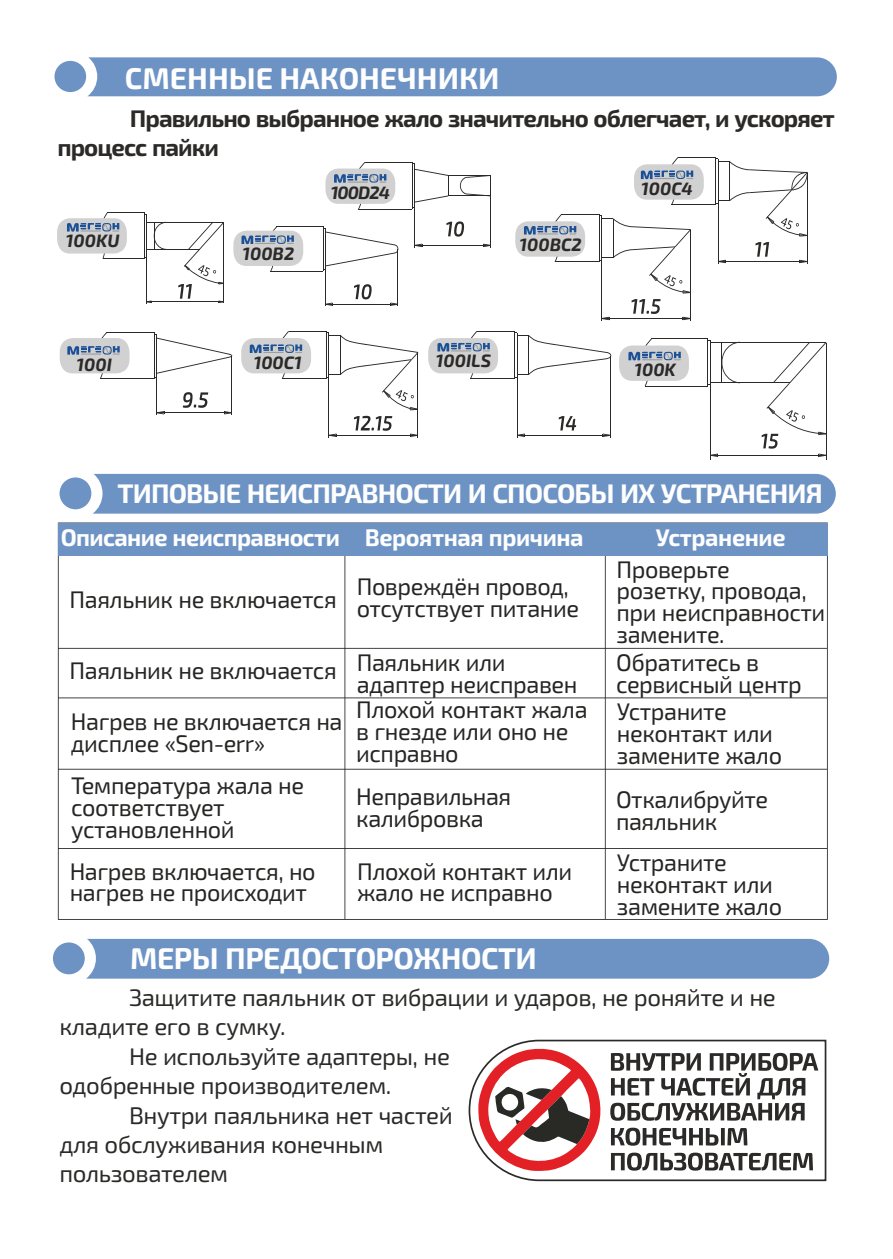
<style>
.page{position:relative;width:893px;height:1259px;background:#fff}
.page>*{position:absolute;margin:0;border:0;box-sizing:border-box;transform-origin:0 0}
.t1{font:700 30px "Exo 2.0";letter-spacing:-.02em;color:#fefefe}
.t2{font:700 30px "Exo 2.0";color:#fefefe}
.t3{font:700 27px "Exo 2.0";letter-spacing:-.03em;color:#fefefe}
.t4{font:24px/21.9px "Exo 2.0";letter-spacing:-.02em;color:#262524}
.t5{font:24px/29.1px "Exo 2.0";letter-spacing:-.02em;color:#2b2a29}
.t6{font:700 24px/29.1px "Exo 2.0";letter-spacing:-.04em;color:#2b2a29}
.t7{font:700 24px "Exo 2.0";letter-spacing:-.02em;color:#fefefe}
.t8{font:italic 700 18px "Exo 2.0";color:#2b2a29}
</style>
<div class="page">
<div style="left:60px;top:474px;width:776px;height:39px;background:#6d93c5"></div>
<svg style="left:354px;top:284px;width:18px;height:15px"></svg>
<svg style="left:183px;top:392px;width:25px;height:16px"></svg>
<hr style="left:103px;top:258px;width:42px;height:1px;background:#2b2a29">
<hr style="left:107px;top:212px;width:38px;height:1px;background:#2b2a29">
<hr style="left:144px;top:213px;width:1px;height:46px;background:#2b2a29">
<hr style="left:146px;top:222px;width:78px;height:1px;background:#2b2a29">
<hr style="left:146px;top:249px;width:53px;height:1px;background:#2b2a29">
<svg style="left:153px;top:223px;width:13px;height:26px"></svg>
<hr style="left:146px;top:214px;width:1px;height:43px;background:#2b2a29">
<hr style="left:146px;top:251px;width:1px;height:52px;background:#2b2a29">
<hr style="left:152px;top:301px;width:67px;height:1px;background:#2b2a29">
<svg style="left:147px;top:300px;width:5px;height:3px"></svg>
<hr style="left:555px;top:261px;width:44px;height:1px;background:#2b2a29">
<hr style="left:561px;top:214px;width:38px;height:1px;background:#2b2a29">
<hr style="left:599px;top:214px;width:1px;height:48px;background:#2b2a29">
<hr style="left:601px;top:261px;width:1px;height:60px;background:#2b2a29">
<hr style="left:690px;top:230px;width:1px;height:91px;background:#2b2a29">
<svg style="left:600px;top:215px;width:91px;height:105px"></svg>
<hr style="left:271px;top:271px;width:52px;height:1px;background:#2b2a29">
<hr style="left:277px;top:226px;width:46px;height:1px;background:#2b2a29">
<hr style="left:323px;top:227px;width:1px;height:44px;background:#2b2a29">
<svg style="left:324px;top:228px;width:74px;height:42px"></svg>
<hr style="left:325px;top:270px;width:1px;height:36px;background:#2b2a29">
<hr style="left:397px;top:249px;width:1px;height:57px;background:#2b2a29">
<hr style="left:332px;top:304px;width:59px;height:1px;background:#2b2a29">
<svg style="left:326px;top:302px;width:7px;height:4px"></svg>
<svg style="left:390px;top:302px;width:7px;height:4px"></svg>
<svg style="left:178px;top:223px;width:46px;height:80px"></svg>
<hr style="left:100px;top:378px;width:54px;height:1px;background:#2b2a29">
<hr style="left:107px;top:332px;width:47px;height:1px;background:#2b2a29">
<hr style="left:154px;top:333px;width:1px;height:46px;background:#2b2a29">
<svg style="left:155px;top:334px;width:77px;height:44px"></svg>
<hr style="left:156px;top:378px;width:1px;height:37px;background:#2b2a29">
<hr style="left:231px;top:356px;width:1px;height:59px;background:#2b2a29">
<hr style="left:164px;top:412px;width:60px;height:1px;background:#2b2a29">
<svg style="left:157px;top:411px;width:8px;height:3px"></svg>
<svg style="left:224px;top:411px;width:7px;height:3px"></svg>
<hr style="left:282px;top:378px;width:44px;height:1px;background:#2b2a29">
<hr style="left:289px;top:331px;width:37px;height:1px;background:#2b2a29">
<hr style="left:326px;top:331px;width:1px;height:48px;background:#2b2a29">
<svg style="left:327px;top:332px;width:91px;height:105px"></svg>
<div style="left:57px;top:218px;width:70px;height:35px;background:#d2d1d1;border-radius:14px"></div>
<div style="left:60px;top:338px;width:70px;height:35px;background:#d2d1d1;border-radius:14px"></div>
<div style="left:241px;top:338px;width:70px;height:35px;background:#d2d1d1;border-radius:14px"></div>
<div style="left:233px;top:231px;width:70px;height:35px;background:#d2d1d1;border-radius:14px"></div>
<svg style="left:446px;top:221px;width:19px;height:16px"></svg>
<hr style="left:359px;top:209px;width:53px;height:1px;background:#2b2a29">
<hr style="left:365px;top:162px;width:47px;height:1px;background:#2b2a29">
<hr style="left:412px;top:162px;width:1px;height:47px;background:#2b2a29">
<hr style="left:448px;top:195px;width:43px;height:1px;background:#2b2a29">
<hr style="left:448px;top:175px;width:43px;height:1px;background:#2b2a29">
<svg style="left:460px;top:176px;width:31px;height:19px"></svg>
<svg style="left:413px;top:163px;width:36px;height:45px"></svg>
<hr style="left:414px;top:208px;width:1px;height:39px;background:#2b2a29">
<hr style="left:490px;top:196px;width:1px;height:51px;background:#2b2a29">
<hr style="left:422px;top:245px;width:61px;height:1px;background:#2b2a29">
<svg style="left:415px;top:244px;width:8px;height:3px"></svg>
<svg style="left:483px;top:244px;width:7px;height:3px"></svg>
<div style="left:325px;top:168px;width:70px;height:36px;background:#d2d1d1;border-radius:14px"></div>
<div style="left:515px;top:221px;width:70px;height:36px;background:#d2d1d1;border-radius:14px"></div>
<hr style="left:671px;top:204px;width:45px;height:1px;background:#2b2a29">
<hr style="left:678px;top:157px;width:38px;height:1px;background:#2b2a29">
<hr style="left:715px;top:157px;width:1px;height:48px;background:#2b2a29">
<hr style="left:718px;top:204px;width:1px;height:60px;background:#2b2a29">
<hr style="left:807px;top:173px;width:1px;height:91px;background:#2b2a29">
<svg style="left:716px;top:158px;width:92px;height:105px"></svg>
<div style="left:634px;top:164px;width:70px;height:36px;background:#d2d1d1;border-radius:14px"></div>
<div style="left:55px;top:57px;width:782px;height:39px;background:#6d93c5"></div>
<svg style="left:58px;top:555px;width:770px;height:365px"></svg>
<div style="left:58px;top:522px;width:770px;height:33px;background:#6d93c5"></div>
<div style="left:53px;top:939px;width:776px;height:39px;background:#6d93c5"></div>
<svg style="left:468px;top:1039px;width:359px;height:143px"></svg>
<svg style="left:67px;top:213px;width:52px;height:46px"></svg>
<svg style="left:241px;top:226px;width:53px;height:45px"></svg>
<svg style="left:334px;top:162px;width:53px;height:47px"></svg>
<svg style="left:67px;top:332px;width:53px;height:46px"></svg>
<svg style="left:250px;top:331px;width:52px;height:47px"></svg>
<hr style="left:470px;top:378px;width:45px;height:1px;background:#2b2a29">
<hr style="left:477px;top:331px;width:38px;height:1px;background:#2b2a29">
<hr style="left:514px;top:331px;width:1px;height:48px;background:#2b2a29">
<svg style="left:515px;top:332px;width:96px;height:46px"></svg>
<hr style="left:517px;top:378px;width:1px;height:59px;background:#2b2a29">
<hr style="left:610px;top:356px;width:1px;height:81px;background:#2b2a29">
<hr style="left:525px;top:435px;width:78px;height:1px;background:#2b2a29">
<svg style="left:518px;top:433px;width:7px;height:4px"></svg>
<svg style="left:602px;top:433px;width:8px;height:4px"></svg>
<svg style="left:559px;top:416px;width:17px;height:14px"></svg>
<div style="left:428px;top:338px;width:70px;height:35px;background:#d2d1d1;border-radius:14px"></div>
<svg style="left:437px;top:331px;width:53px;height:47px"></svg>
<svg style="left:524px;top:214px;width:52px;height:48px"></svg>
<svg style="left:641px;top:157px;width:52px;height:47px"></svg>
<hr style="left:645px;top:386px;width:63px;height:1px;background:#2b2a29">
<hr style="left:651px;top:338px;width:57px;height:1px;background:#2b2a29">
<hr style="left:707px;top:339px;width:1px;height:47px;background:#2b2a29">
<hr style="left:710px;top:342px;width:116px;height:1px;background:#2b2a29">
<hr style="left:710px;top:382px;width:80px;height:1px;background:#2b2a29">
<svg style="left:708px;top:340px;width:32px;height:45px"></svg>
<hr style="left:710px;top:385px;width:1px;height:74px;background:#2b2a29">
<hr style="left:826px;top:343px;width:1px;height:117px;background:#2b2a29">
<hr style="left:718px;top:455px;width:100px;height:1px;background:#2b2a29">
<svg style="left:711px;top:453px;width:7px;height:4px"></svg>
<svg style="left:762px;top:343px;width:64px;height:114px"></svg>
<div style="left:619px;top:345px;width:70px;height:36px;background:#d2d1d1;border-radius:14px"></div>
<svg style="left:628px;top:339px;width:53px;height:47px"></svg>
<p class="t2" style="left:125px;top:68px;width:376px">СМЕННЫЕ НАКОНЕЧНИКИ</p>
<p class="t6" style="left:57px;top:106px;width:779px;text-indent:72px">Правильно выбранное жало значительно облегчает, и ускоряет процесс пайки</p>
<p class="t8" style="left:66px;top:235px;width:55px">100KU</p>
<p class="t8" style="left:77px;top:358px;width:37px">100I</p>
<p class="t8" style="left:242px;top:248px;width:53px">100B2</p>
<p class="t8" style="left:331px;top:186px;width:61px">100D24</p>
<p class="t8" style="left:641px;top:183px;width:53px">100C4</p>
<p class="t8" style="left:520px;top:238px;width:64px">100BC2</p>
<p class="t8" style="left:254px;top:356px;width:50px">100C1</p>
<p class="t8" style="left:436px;top:354px;width:57px">100ILS</p>
<p class="t8" style="left:634px;top:364px;width:43px">100K</p>
<p class="t3" style="left:118px;top:484px;width:707px">ТИПОВЫЕ НЕИСПРАВНОСТИ И СПОСОБЫ ИХ УСТРАНЕНИЯ</p>
<p class="t7" style="left:61px;top:529px;width:524px">Описание неисправности Вероятная причина</p>
<p class="t7" style="left:656px;top:529px;width:131px">Устранение</p>
<p class="t4" style="left:70px;top:591px;width:269px">Паяльник не включается</p>
<p class="t4" style="left:357px;top:578px;width:224px">Повреждён провод, отсутствует питание</p>
<p class="t4" style="left:70px;top:662px;width:437px">Паяльник не включается Паяльник или</p>
<p class="t4" style="left:357px;top:676px;width:222px">адаптер неисправен</p>
<p class="t4" style="left:616px;top:560px;width:210px">Проверьте<br>розетку, провода, при неисправности замените.</p>
<p class="t4" style="left:616px;top:654px;width:187px">Обратитесь в сервисный центр</p>
<p class="t4" style="left:71px;top:713px;width:273px">Нагрев не включается на дисплее «Sen-err»</p>
<p class="t4" style="left:356px;top:701px;width:233px">Плохой контакт жала в гнезде или оно не исправно</p>
<p class="t4" style="left:617px;top:703px;width:167px">Устраните неконтакт или замените жало</p>
<p class="t4" style="left:71px;top:777px;width:234px">Температура жала не соответствует установленной</p>
<p class="t4" style="left:356px;top:788px;width:157px">Неправильная калибровка</p>
<p class="t4" style="left:616px;top:791px;width:154px">Откалибруйте паяльник</p>
<p class="t4" style="left:70px;top:862px;width:247px">Нагрев включается, но нагрев не происходит</p>
<p class="t4" style="left:357px;top:862px;width:217px">Плохой контакт или жало не исправно</p>
<p class="t4" style="left:617px;top:854px;width:167px">Устраните неконтакт или замените жало</p>
<p class="t1" style="left:130px;top:948px;width:408px">МЕРЫ ПРЕДОСТОРОЖНОСТИ</p>
<p class="t5" style="left:60px;top:985px;width:718px;text-indent:70px">Защитите паяльник от вибрации и ударов, не роняйте и не кладите его в сумку.</p>
<p class="t5" style="left:60px;top:1044px;width:392px;text-indent:70px">Не используйте адаптеры, не одобренные производителем.</p>
<p class="t5" style="left:59px;top:1103px;width:395px;text-indent:70px">Внутри паяльника нет частей для обслуживания конечным пользователем</p>
</div>
